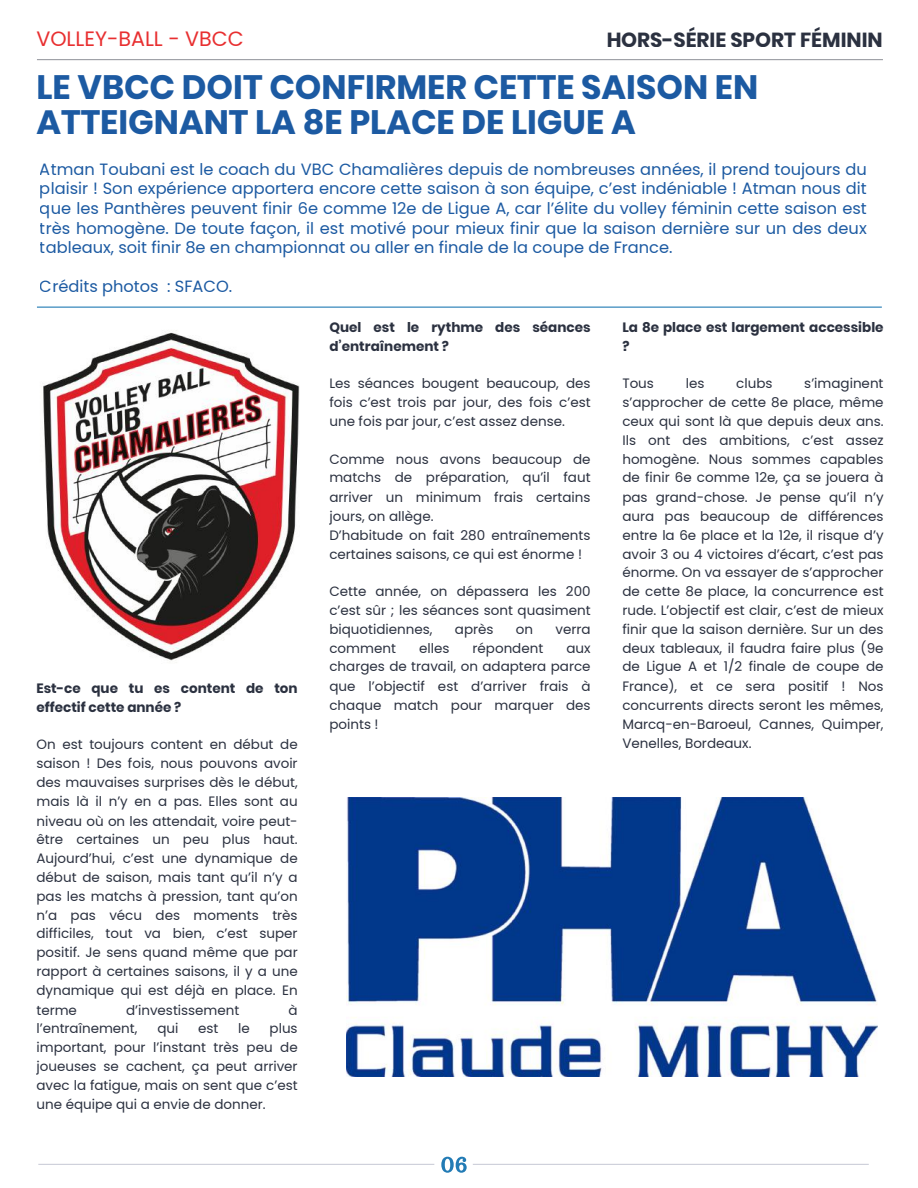
<style>
.page{position:relative;width:918px;height:1188px;background:#fff}
.page>*{position:absolute;margin:0;border:0;box-sizing:border-box;transform-origin:0 0}
.t1{font:700 33.75px/34.8px "Poppins";color:#1c5aa2}
.t2{font:20.7px "Poppins";color:#e82f30}
.t3{font:700 20.4px "Poppins";color:#2b3140}
.t4{font:16.2px/19.5px "Poppins";color:#1c5aa2;text-align:justify}
.t5{font:13.5px/18.9px "Poppins";color:#2b3140;text-align:justify}
.t6{font:700 13.5px/19.2px "Poppins";color:#2b3140}
</style>
<div class="page">
<hr style="left:38px;top:59px;width:844px;height:1px;background:#9b9da3">
<hr style="left:39px;top:1164px;width:395px;height:1px;background:#cccfd9">
<hr style="left:473px;top:1164px;width:395px;height:1px;background:#cccfd9">
<svg style="left:441px;top:1157px;width:26px;height:16px"></svg>
<hr style="left:38px;top:307px;width:843px;height:1px;background:#227bb5">
<img style="left:43px;top:330px;width:257px;height:331px">
<img style="left:346px;top:797px;width:531px;height:279px">
<h3 class="t3" style="left:606px;top:25px;width:278px">HORS-SÉRIE SPORT FÉMININ</h3>
<h1 class="t1" style="left:36px;top:70px;width:723px">LE VBCC DOIT CONFIRMER CETTE SAISON EN<br>ATTEIGNANT LA 8E PLACE DE LIGUE A</h1>
<h2 class="t2" style="left:36px;top:29px;width:209px">VOLLEY-BALL - VBCC</h2>
<p class="t4" style="left:40px;top:161px;width:828px">Atman Toubani est le coach du VBC Chamalières depuis de nombreuses années, il prend toujours du plaisir ! Son expérience apportera encore cette saison à son équipe, c’est indéniable ! Atman nous dit que les Panthères peuvent finir 6e comme 12e de Ligue A, car l’élite du volley féminin cette saison est très homogène. De toute façon, il est motivé pour mieux finir que la saison dernière sur un des deux tableaux, soit finir 8e en championnat ou aller en finale de la coupe de France.</p>
<p class="t4" style="left:40px;top:277px;width:194px">Crédits photos : SFACO.</p>
<p class="t6" style="left:36px;top:678px;width:263px">Est-ce que tu es content de ton effectif cette année ?</p>
<p class="t5" style="left:36px;top:736px;width:263px">On est toujours content en début de saison ! Des fois, nous pouvons avoir des mauvaises surprises dès le début, mais là il n’y en a pas. Elles sont au niveau où on les attendait, voire peut&shy;être certaines un peu plus haut.<br>Aujourd’hui, c’est une dynamique de début de saison, mais tant qu’il n’y a pas les matchs à pression, tant qu’on n’a pas vécu des moments très difficiles, tout va bien, c’est super positif. Je sens quand même que par rapport à certaines saisons, il y a une dynamique qui est déjà en place. En terme</p>
<p class="t5" style="left:126px;top:1001px;width:115px">d’investissement</p>
<p class="t5" style="left:289px;top:1001px;width:11px">à</p>
<p class="t5" style="left:36px;top:1019px;width:102px">l’entraînement,</p>
<p class="t5" style="left:157px;top:1019px;width:23px">qui</p>
<p class="t5" style="left:198px;top:1019px;width:22px">est</p>
<p class="t5" style="left:238px;top:1019px;width:13px">le</p>
<p class="t5" style="left:36px;top:1019px;width:263px;text-indent:233px">plus important, pour l’instant très peu de joueuses se cachent, ça peut arriver avec la fatigue, mais on sent que c’est une équipe qui a envie de donner.</p>
<p class="t6" style="left:329px;top:317px;width:263px">Quel est le rythme des séances d’entraînement ?</p>
<p class="t5" style="left:329px;top:374px;width:263px">Les séances bougent beaucoup, des fois c’est trois par jour, des fois c’est une fois par jour, c’est assez dense.</p>
<p class="t5" style="left:329px;top:451px;width:263px;text-align:left">Comme nous avons beaucoup de matchs de préparation, qu’il faut arriver un minimum frais certains jours, on allège.<br>D’habitude on fait 280 entraînements certaines saisons, ce qui est énorme !</p>
<p class="t5" style="left:329px;top:582px;width:263px">Cette année, on dépassera les 200 c’est sûr ; les séances sont quasiment biquotidiennes,</p>
<p class="t5" style="left:455px;top:621px;width:40px">après</p>
<p class="t5" style="left:516px;top:621px;width:19px">on</p>
<p class="t5" style="left:556px;top:621px;width:37px">verra</p>
<p class="t5" style="left:329px;top:640px;width:68px">comment</p>
<p class="t5" style="left:419px;top:640px;width:32px">elles</p>
<p class="t5" style="left:473px;top:640px;width:72px">répondent</p>
<p class="t5" style="left:329px;top:640px;width:263px;text-indent:237px">aux charges de travail, on adaptera parce que l’objectif est d’arriver frais à chaque match pour marquer des points !</p>
<p class="t6" style="left:622px;top:317px;width:263px">La 8e place est largement accessible ?</p>
<p class="t5" style="left:622px;top:374px;width:33px">Tous</p>
<p class="t5" style="left:686px;top:374px;width:20px">les</p>
<p class="t5" style="left:736px;top:374px;width:38px">clubs</p>
<p class="t5" style="left:622px;top:374px;width:263px;text-indent:182px">s’imaginent s’approcher de cette 8e place, même ceux qui sont là que depuis deux ans.<br>Ils ont des ambitions, c’est assez homogène. Nous sommes capables de finir 6e comme 12e, ça se jouera à pas grand-chose. Je pense qu’il n’y aura pas beaucoup de différences entre la 6e place et la 12e, il risque d’y avoir 3 ou 4 victoires d’écart, c’est pas énorme. On va essayer de s’approcher de cette 8e place, la concurrence est rude. L’objectif est clair, c’est de mieux finir que la saison dernière. Sur un des deux tableaux, il faudra faire plus (9e de Ligue A et 1/2 finale de coupe de France), et ce sera positif ! Nos concurrents directs seront les mêmes, Marcq-en-Baroeul, Cannes, Quimper, Venelles, Bordeaux.</p>
</div>
